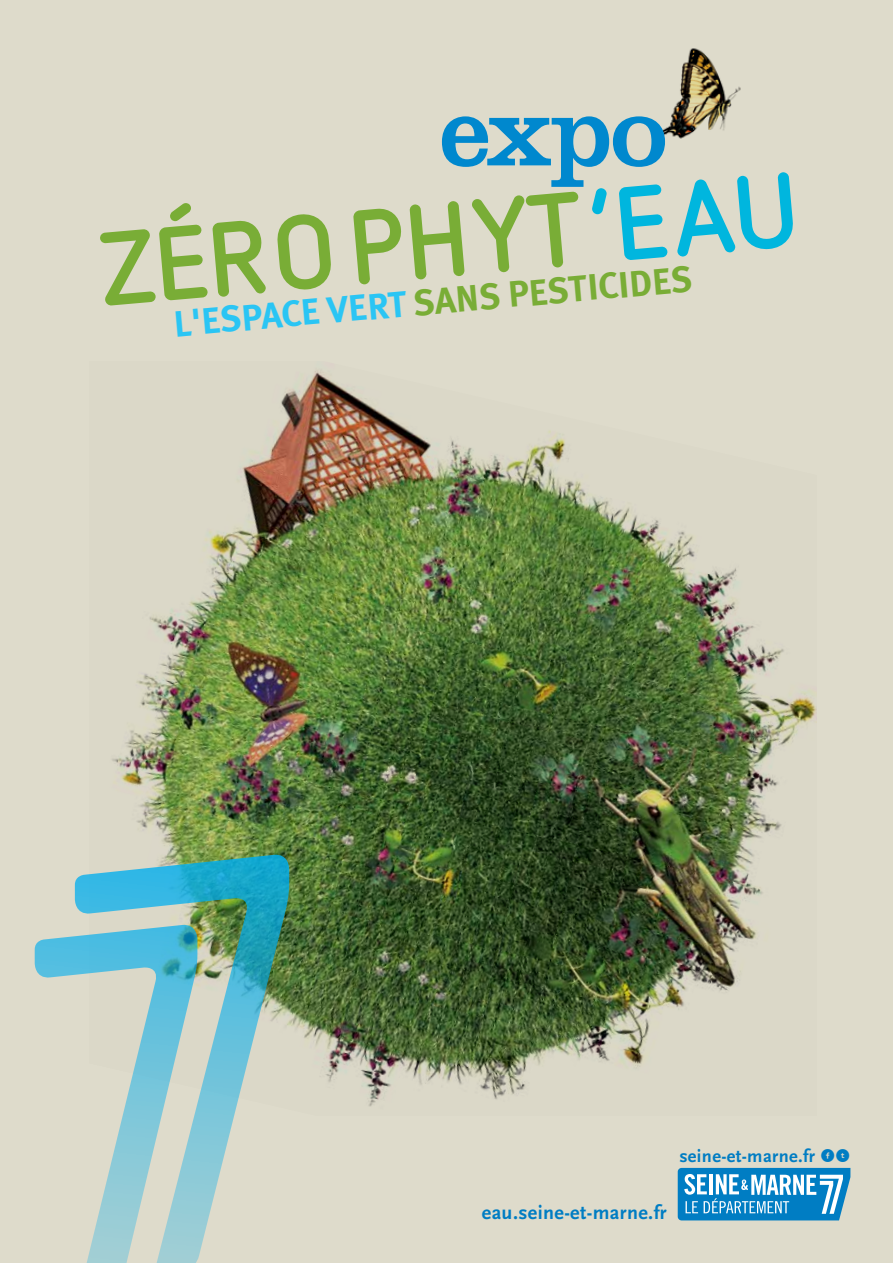
<style>
.page{position:relative;width:893px;height:1263px;background:#dedbcb}
.page>*{position:absolute;margin:0;border:0;box-sizing:border-box;transform-origin:0 0}
.t1{font:700 104.25px "Netto OT";color:#79ad36}
.t2{font:101.4px "Clarendon";color:#0088ce}
.t3{font:700 36.6px "Meta Plus";color:#79ad36}
.t4{font:700 20.1px "Scala Sans";letter-spacing:.02em;color:#007dc3}
.t5{font:700 18.45px "Scala Sans";letter-spacing:.02em;color:#007dc3}
.s1{color:#00b6de}
.s2{color:#2ac5f4}
.s3{font-family:"Socialico";font-weight:400}
</style>
<div class="page">
<img style="left:111px;top:370px;width:706px;height:737px">
<svg style="left:75px;top:853px;width:214px;height:407px"></svg>
<svg style="left:35px;top:923px;width:162px;height:340px"></svg>
<svg style="left:678px;top:1168px;width:172px;height:52px;background:#459fd2"></svg>
<img style="left:657px;top:48px;width:84px;height:91px">
<h2 class="t2" style="left:440px;top:72px;width:229px">expo</h2>
<h1 class="t1" style="left:95px;top:204px;width:701px;rotate:-5deg">ZÉROPHYT<span class="s1">’EAU</span></h1>
<p class="t3" style="left:172px;top:303px;width:522px;rotate:-5deg"><span class="s2">L'ESPACE VERT</span> SANS PESTICIDES</p>
<p class="t5" style="left:679px;top:1146px;width:172px">seine-et-marne.fr <span class="s3">fo</span></p>
<p class="t4" style="left:482px;top:1202px;width:186px">eau.seine-et-marne.fr</p>
</div>
